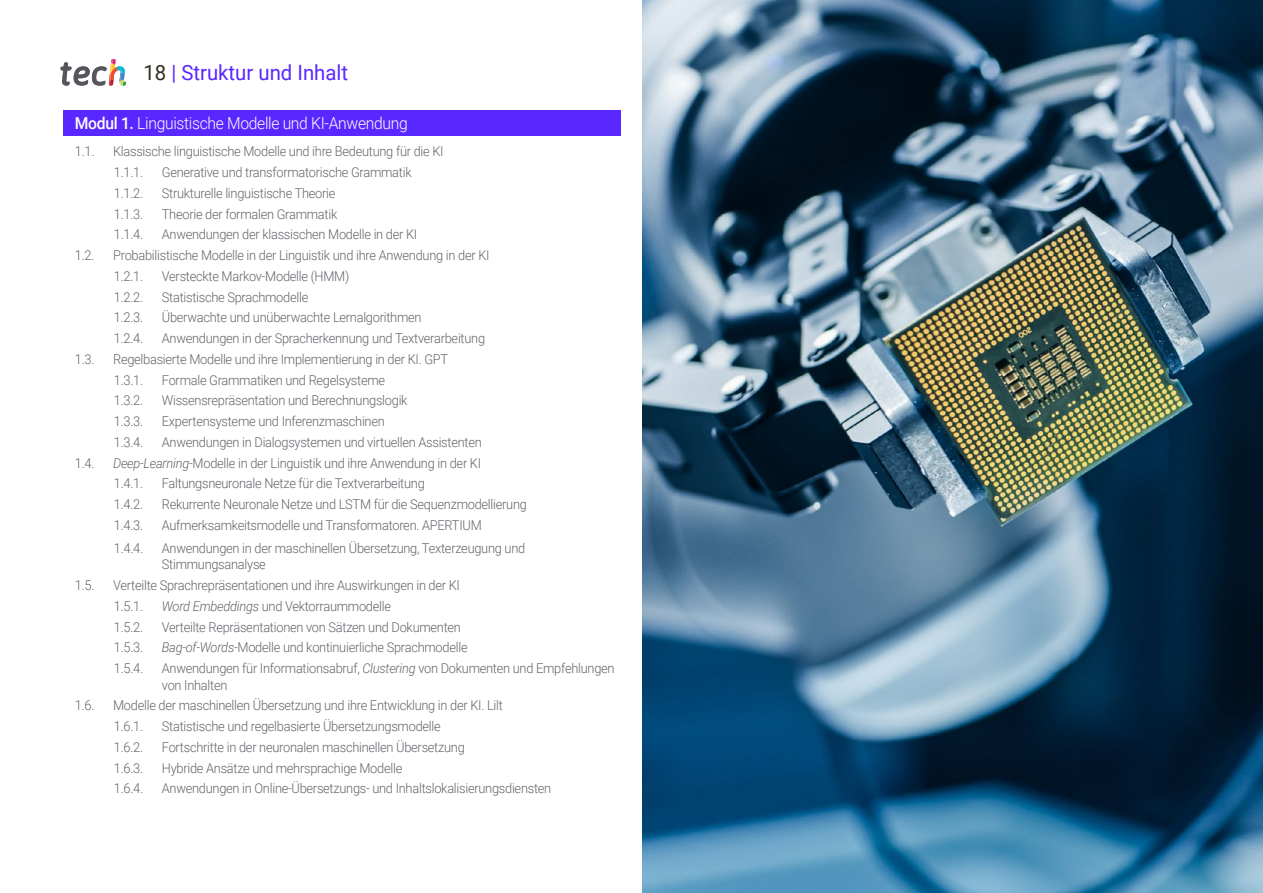
<style>
.page{position:relative;width:1263px;height:893px;background:#fff}
.page>*{position:absolute;margin:0;border:0;box-sizing:border-box;transform-origin:0 0}
.t1{font:21px "Roboto";color:#5927ff}
.t2{font:300 16.5px "Roboto";letter-spacing:-.02em;color:#fff;scale:.95 1}
.t3{font:300 13.5px/20.7px "Roboto";letter-spacing:-.02em;color:#61646a;scale:.95 1}
.s1{color:#312e20}
.s2{font-weight:500}
.s3{font-style:italic}
</style>
<div class="page">
<img style="left:642px;top:0;width:621px;height:893px">
<div style="left:64px;top:111px;width:557px;height:25px;background:#5927ff"></div>
<svg style="left:61px;top:59px;width:65px;height:27px"></svg>
<h1 class="t1" style="left:144px;top:57px;width:206px"><span class="s1">18</span> | Struktur und Inhalt</h1>
<p class="t2" style="left:75px;top:112px;width:352px"><span class="s2">Modul 1.</span> Linguistische Modelle und KI-Anwendung</p>
<p class="t3" style="left:75px;top:141px;width:22px">1.1.</p>
<p class="t3" style="left:113px;top:141px;width:349px">Klassische linguistische Modelle und ihre Bedeutung für die KI<br>1.1.1.</p>
<p class="t3" style="left:162px;top:162px;width:264px">Generative und transformatorische Grammatik</p>
<p class="t3" style="left:114px;top:182px;width:32px">1.1.2.</p>
<p class="t3" style="left:162px;top:182px;width:184px">Strukturelle linguistische Theorie</p>
<p class="t3" style="left:114px;top:203px;width:32px">1.1.3.</p>
<p class="t3" style="left:162px;top:203px;width:186px">Theorie der formalen Grammatik</p>
<p class="t3" style="left:114px;top:224px;width:32px">1.1.4.</p>
<p class="t3" style="left:162px;top:224px;width:270px">Anwendungen der klassischen Modelle in der KI</p>
<p class="t3" style="left:75px;top:245px;width:22px">1.2.</p>
<p class="t3" style="left:113px;top:245px;width:398px">Probabilistische Modelle in der Linguistik und ihre Anwendung in der KI<br>1.2.1.</p>
<p class="t3" style="left:162px;top:265px;width:199px">Versteckte Markov-Modelle (HMM)</p>
<p class="t3" style="left:114px;top:286px;width:32px">1.2.2.</p>
<p class="t3" style="left:162px;top:286px;width:156px">Statistische Sprachmodelle</p>
<p class="t3" style="left:114px;top:307px;width:32px">1.2.3.</p>
<p class="t3" style="left:162px;top:307px;width:275px">Überwachte und unüberwachte Lernalgorithmen</p>
<p class="t3" style="left:114px;top:328px;width:32px">1.2.4.</p>
<p class="t3" style="left:162px;top:328px;width:342px">Anwendungen in der Spracherkennung und Textverarbeitung</p>
<p class="t3" style="left:75px;top:348px;width:22px">1.3.</p>
<p class="t3" style="left:113px;top:348px;width:354px">Regelbasierte Modelle und ihre Implementierung in der KI. GPT<br>1.3.1.</p>
<p class="t3" style="left:162px;top:369px;width:236px">Formale Grammatiken und Regelsysteme</p>
<p class="t3" style="left:114px;top:390px;width:32px">1.3.2.</p>
<p class="t3" style="left:162px;top:390px;width:260px">Wissensrepräsentation und Berechnungslogik</p>
<p class="t3" style="left:114px;top:411px;width:32px">1.3.3.</p>
<p class="t3" style="left:162px;top:411px;width:236px">Expertensysteme und Inferenzmaschinen</p>
<p class="t3" style="left:114px;top:431px;width:32px">1.3.4.</p>
<p class="t3" style="left:162px;top:431px;width:338px">Anwendungen in Dialogsystemen und virtuellen Assistenten</p>
<p class="t3" style="left:75px;top:452px;width:22px">1.4.</p>
<p class="t3" style="left:113px;top:452px;width:389px"><span class="s3">Deep-Learning</span>-Modelle in der Linguistik und ihre Anwendung in der KI<br>1.4.1.</p>
<p class="t3" style="left:162px;top:473px;width:278px">Faltungsneuronale Netze für die Textverarbeitung</p>
<p class="t3" style="left:114px;top:494px;width:32px">1.4.2.</p>
<p class="t3" style="left:162px;top:494px;width:386px">Rekurrente Neuronale Netze und LSTM für die Sequenzmodellierung</p>
<p class="t3" style="left:114px;top:514px;width:32px">1.4.3.</p>
<p class="t3" style="left:162px;top:514px;width:338px">Aufmerksamkeitsmodelle und Transformatoren. APERTIUM</p>
<p class="t3" style="left:114px;top:537px;width:32px">1.4.4.</p>
<p class="t3" style="left:162px;top:539px;width:384px;line-height:16.5px">Anwendungen in der maschinellen Übersetzung, Texterzeugung und<br>Stimmungsanalyse</p>
<p class="t3" style="left:75px;top:574px;width:22px">1.5.</p>
<p class="t3" style="left:113px;top:574px;width:367px">Verteilte Sprachrepräsentationen und ihre Auswirkungen in der KI<br>1.5.1.</p>
<p class="t3" style="left:162px;top:595px;width:243px"><span class="s3">Word Embeddings</span> und Vektorraummodelle</p>
<p class="t3" style="left:114px;top:616px;width:32px">1.5.2.</p>
<p class="t3" style="left:162px;top:616px;width:316px">Verteilte Repräsentationen von Sätzen und Dokumenten</p>
<p class="t3" style="left:114px;top:637px;width:32px">1.5.3.</p>
<p class="t3" style="left:162px;top:637px;width:323px"><span class="s3">Bag-of-Words</span>-Modelle und kontinuierliche Sprachmodelle</p>
<p class="t3" style="left:114px;top:657px;width:32px">1.5.4.</p>
<p class="t3" style="left:162px;top:660px;width:478px;line-height:16.5px">Anwendungen für Informationsabruf, <span class="s3">Clustering</span> von Dokumenten und Empfehlungen von Inhalten</p>
<p class="t3" style="left:75px;top:695px;width:22px">1.6.</p>
<p class="t3" style="left:113px;top:695px;width:412px">Modelle der maschinellen Übersetzung und ihre Entwicklung in der KI. Lilt<br>1.6.1.</p>
<p class="t3" style="left:162px;top:715px;width:295px">Statistische und regelbasierte Übersetzungsmodelle</p>
<p class="t3" style="left:114px;top:736px;width:32px">1.6.2.</p>
<p class="t3" style="left:162px;top:736px;width:320px">Fortschritte in der neuronalen maschinellen Übersetzung</p>
<p class="t3" style="left:114px;top:757px;width:32px">1.6.3.</p>
<p class="t3" style="left:162px;top:757px;width:255px">Hybride Ansätze und mehrsprachige Modelle</p>
<p class="t3" style="left:114px;top:778px;width:32px">1.6.4.</p>
<p class="t3" style="left:162px;top:778px;width:411px">Anwendungen in Online-Übersetzungs- und Inhaltslokalisierungsdiensten</p>
</div>
